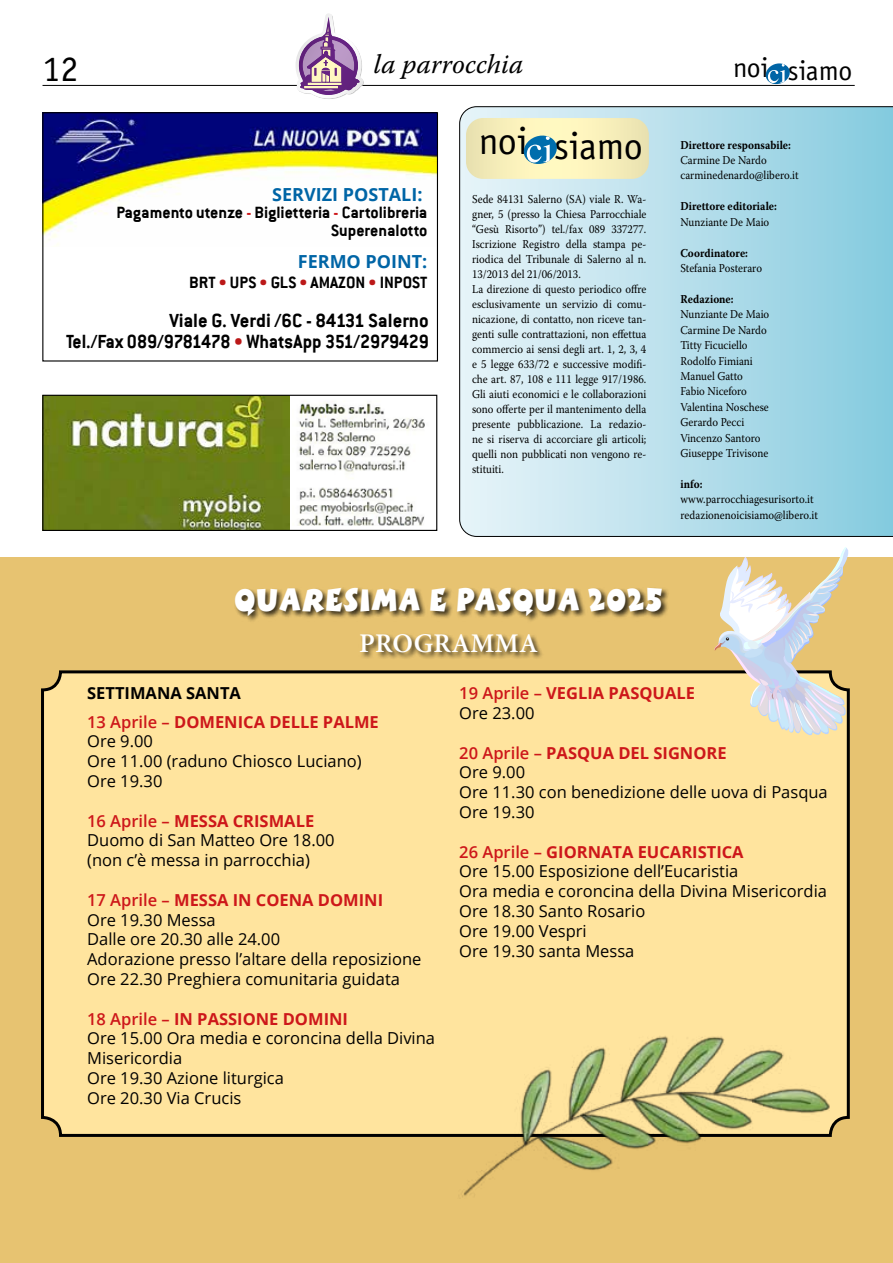
<style>
.page{position:relative;width:893px;height:1263px;background:#fff}
.page>*{position:absolute;margin:0;border:0;box-sizing:border-box;transform-origin:0 0}
.t1{font:38.25px "Officina Sans Std";letter-spacing:-.01em;color:#000}
.t2{font:36px "Officina Sans Std";color:#000}
.t3{font:33px "Boink Let Plain";color:#fff}
.t4{font:27.75px "Officina Sans Std";letter-spacing:-.01em;color:#000}
.t5{font:italic 27px "Warnock Pro";letter-spacing:.005em;color:#000}
.t6{font:600 27px "Minion Pro";letter-spacing:.01em;color:#fff}
.t7{font:700 21px/21px "Conduit ITC";letter-spacing:-.01em;color:#000;text-align:right}
.t8{font:700 18px/18px "Conduit ITC";color:#000;text-align:right}
.t9{font:700 18px "Open Sans";color:#0065a6}
.t10{font:16.5px/19.8px "Open Sans";color:#000}
.t11{font:700 16.5px/28.3px "Open Sans";color:#cd171a}
.t12{font:12px/15px "Warnock Pro";color:#000;scale:.9 1}
.t13{font:700 12px "Warnock Pro";color:#000;scale:.9 1}
.s1{color:#cd171a}
.s2{color:#bb1818}
.s3{font-weight:600}
.s4{font-weight:400;color:#000}
.s5{font-weight:600;color:#cd171a}
.s6{font-weight:700;color:#cd171a}
.s7{color:#000}
</style>
<div class="page">
<hr style="left:43px;top:85px;width:812px;height:1px;background:#000">
<svg style="left:764px;top:63px;width:27px;height:23px"></svg>
<div style="left:0;top:558px;width:893px;height:705px;background:#e7c371"></div>
<div style="left:43px;top:672px;width:805px;height:463px;background:#ffe49e;border-radius:18px"></div>
<svg style="left:459px;top:106px;width:434px;height:431px;background:#b4dde9"></svg>
<svg style="left:466px;top:118px;width:183px;height:61px;background:#e9e8bb"></svg>
<svg style="left:296px;top:13px;width:68px;height:86px"></svg>
<img style="left:44px;top:397px;width:245px;height:132px">
<img style="left:298px;top:401px;width:127px;height:124px">
<div style="left:42px;top:395px;width:395px;height:136px;border:1px solid #000"></div>
<img style="left:44px;top:114px;width:392px;height:131px">
<div style="left:42px;top:112px;width:396px;height:250px;border:1px solid #000"></div>
<div style="left:234px;top:587px;width:435px;height:73px;background:#000;opacity:.75"></div>
<svg style="left:714px;top:547px;width:136px;height:190px"></svg>
<img style="left:438px;top:1027px;width:412px;height:170px">
<h3 class="t5" style="left:374px;top:48px;width:151px">la parrocchia</h3>
<h2 class="t2" style="left:43px;top:48px;width:37px">12</h2>
<h3 class="t4" style="left:733px;top:55px;width:121px">noi siamo</h3>
<h3 class="t9" style="left:272px;top:181px;width:152px">SERVIZI POSTALI:</h3>
<h3 class="t8" style="left:117px;top:203px;width:312px">Pagamento utenze <span class="s1">-</span> Biglietteria <span class="s1">-</span> Cartolibreria<br>Superenalotto</h3>
<h3 class="t9" style="left:298px;top:249px;width:131px">FERMO POINT:</h3>
<h3 class="t8" style="left:189px;top:273px;width:240px">BRT <span class="s2">•</span> UPS <span class="s2">•</span> GLS <span class="s2">•</span> AMAZON <span class="s2">•</span> INPOST</h3>
<h3 class="t7" style="left:66px;top:309px;width:364px">Viale G. Verdi /6C - 84131 Salerno<br>Tel./Fax 089/9781478 <span class="s2">•</span> WhatsApp 351/2979429</h3>
<h1 class="t1" style="left:479px;top:123px;width:166px">noi siamo</h1>
<p class="t12" style="left:472px;top:191px;width:195px">Sede 84131 Salerno (SA) viale R. Wa&shy;gner, 5 (presso la Chiesa Parrocchiale “Gesù Risorto”) tel./fax 089 337277.<br>Iscrizione Registro della stampa pe&shy;riodica del Tribunale di Salerno al n.<br>13/2013 del 21/06/2013.<br>La direzione di questo periodico offre esclusivamente un servizio di comu&shy;nicazione, di contatto, non riceve tan&shy;genti sulle contrattazioni, non effettua commercio ai sensi degli art. 1, 2, 3, 4 e 5 legge 633/72 e successive modifi&shy;che art. 87, 108 e 111 legge 917/1986.<br>Gli aiuti economici e le collaborazioni sono offerte per il mantenimento della presente pubblicazione. La redazio&shy;ne si riserva di accorciare gli articoli; quelli non pubblicati non vengono re&shy;stituiti.</p>
<p class="t13" style="left:680px;top:137px;width:124px">Direttore responsabile:</p>
<p class="t12" style="left:680px;top:152px;width:133px;line-height:15.5px">Carmine De Nardo carminedenardo@libero.it</p>
<p class="t13" style="left:680px;top:199px;width:109px">Direttore editoriale:</p>
<p class="t12" style="left:680px;top:214px;width:100px">Nunziante De Maio</p>
<p class="t13" style="left:680px;top:245px;width:77px">Coordinatore:</p>
<p class="t12" style="left:680px;top:260px;width:92px">Stefania Posteraro</p>
<p class="t13" style="left:680px;top:292px;width:61px">Redazione:</p>
<p class="t12" style="left:680px;top:306px;width:100px;line-height:15.5px">Nunziante De Maio<br>Carmine De Nardo<br>Titty Ficuciello<br>Rodolfo Fimiani<br>Manuel Gatto<br>Fabio Niceforo<br>Valentina Noschese<br>Gerardo Pecci<br>Vincenzo Santoro<br>Giuseppe Trivisone</p>
<p class="t13" style="left:680px;top:477px;width:26px">info:</p>
<p class="t12" style="left:680px;top:491px;width:154px;line-height:15.5px">www.parrocchiagesurisorto.it redazionenoicisiamo@libero.it</p>
<h3 class="t3" style="left:234px;top:578px;width:431px">QUARESIMA E PASQUA 2025</h3>
<h3 class="t6" style="left:359px;top:625px;width:180px">PROGRAMMA</h3>
<h3 class="t11" style="left:459px;top:683px;width:237px;line-height:19.8px"><span class="s3">19 Aprile –</span> VEGLIA PASQUALE<br><span class="s4">Ore 23.00</span></h3>
<h3 class="t10" style="left:459px;top:742px;width:370px"><span class="s5">20 Aprile –</span> <span class="s6">PASQUA DEL SIGNORE<br></span>Ore 9.00<br>Ore 11.30 con benedizione delle uova di Pasqua<br>Ore 19.30</h3>
<h3 class="t10" style="left:459px;top:841px;width:369px"><span class="s5">26 Aprile –</span> <span class="s6">GIORNATA EUCARISTICA<br></span>Ore 15.00 Esposizione dell’Eucaristia<br>Ora media e coroncina della Divina Misericordia<br>Ore 18.30 Santo Rosario<br>Ore 19.00 Vespri<br>Ore 19.30 santa Messa</h3>
<h3 class="t11" style="left:87px;top:679px;width:293px"><span class="s7">SETTIMANA SANTA<br></span><span class="s3">13 Aprile –</span> DOMENICA DELLE PALME</h3>
<h3 class="t10" style="left:87px;top:731px;width:276px">Ore 9.00<br>Ore 11.00 (raduno Chiosco Luciano)<br>Ore 19.30</h3>
<h3 class="t10" style="left:87px;top:810px;width:249px"><span class="s5">16 Aprile –</span> <span class="s6">MESSA CRISMALE<br></span>Duomo di San Matteo Ore 18.00 (non c’è messa in parrocchia)</h3>
<h3 class="t10" style="left:87px;top:889px;width:336px"><span class="s5">17 Aprile –</span> <span class="s6">MESSA IN COENA DOMINI<br></span>Ore 19.30 Messa<br>Dalle ore 20.30 alle 24.00<br>Adorazione presso l’altare della reposizione<br>Ore 22.30 Preghiera comunitaria guidata</h3>
<h3 class="t10" style="left:87px;top:1008px;width:349px"><span class="s5">18 Aprile –</span> <span class="s6">IN PASSIONE DOMINI<br></span>Ore 15.00 Ora media e coroncina della Divina<br>Misericordia<br>Ore 19.30 Azione liturgica<br>Ore 20.30 Via Crucis</h3>
</div>
